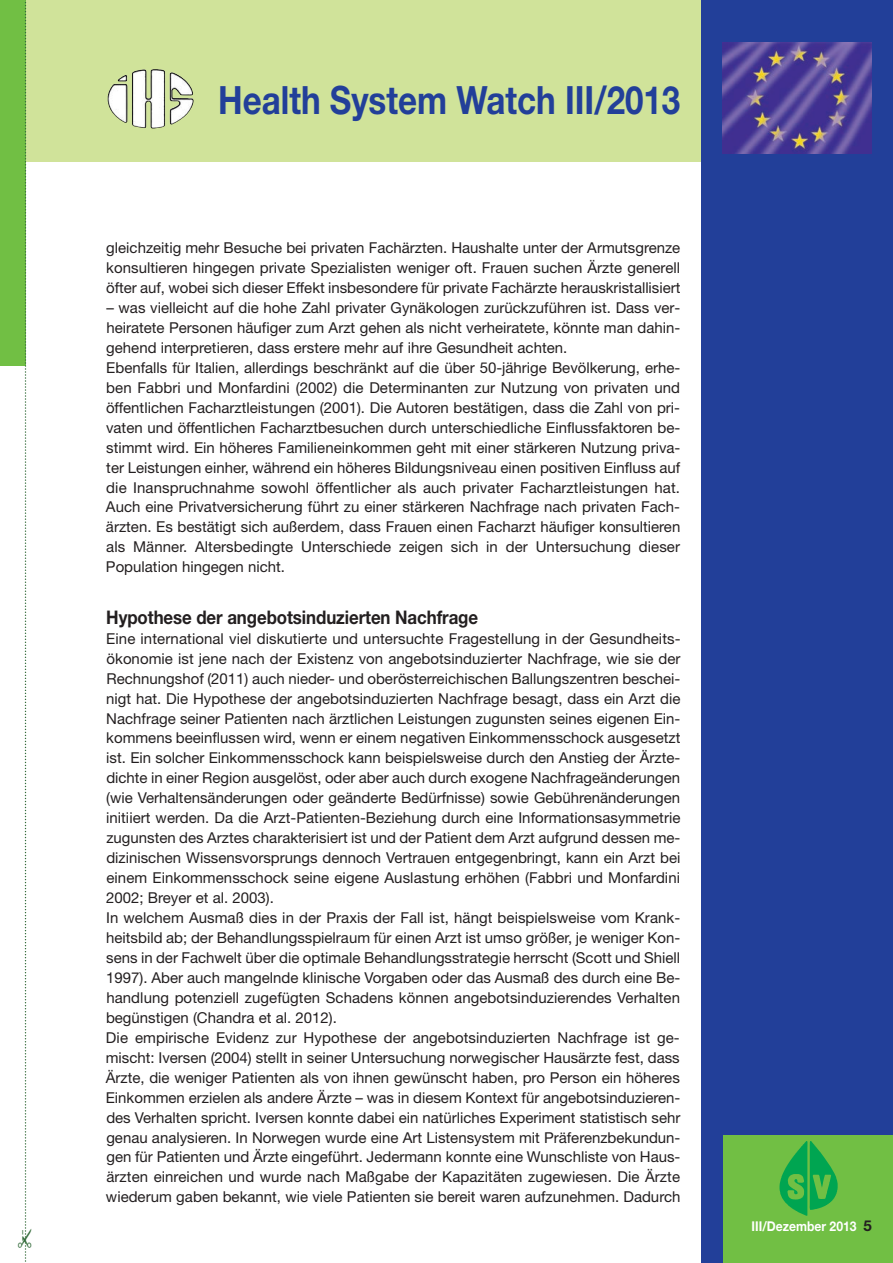
<style>
.page{position:relative;width:893px;height:1263px;background:#fff}
.page>*{position:absolute;margin:0;border:0;box-sizing:border-box;transform-origin:0 0}
.t1{font:700 39px "Helvetica Neue";color:#223f99;scale:.85 1}
.t2{font:22.5px "Monotype Sorts";color:#346c3b}
.t3{font:700 18.75px "Helvetica Neue";letter-spacing:-.005em;color:#231f20;scale:.9 1}
.t4{font:15px/20px "Helvetica Neue";color:#231f20}
.t5{font:700 13.5px "Helvetica Neue";color:#fff;scale:.9 1}
.s1{font-size:15px;color:#231f20}
</style>
<div class="page">
<div style="left:14px;top:0;width:879px;height:162px;background:#d0e39a"></div>
<div style="left:702px;top:0;width:191px;height:1263px;background:#223f99"></div>
<div style="left:723px;top:1135px;width:170px;height:128px;background:#71bf44"></div>
<img style="left:723px;top:43px;width:149px;height:110px">
<div style="left:0;top:0;width:26px;height:366px;background:#71bf44"></div>
<img style="left:107px;top:69px;width:87px;height:60px">
<svg style="left:25px;top:0;width:1px;height:1262px"></svg>
<img style="left:791px;top:1141px;width:47px;height:69px">
<h2 class="t2" style="left:12px;top:1249px;width:23px;rotate:-90deg">#</h2>
<h1 class="t1" style="left:218px;top:86px;width:545px">Health System Watch III/2013</h1>
<p class="t4" style="left:106px;top:239px;width:576px;text-align:justify">gleichzeitig mehr Besuche bei privaten Fachärzten. Haushalte unter der Armutsgrenze konsultieren hingegen private Spezialisten weniger oft. Frauen suchen Ärzte generell öfter auf, wobei sich dieser Effekt insbesondere für private Fachärzte herauskristallisiert</p>
<p class="t4" style="left:106px;top:299px;width:576px">– was vielleicht auf die hohe Zahl privater Gynäkologen zurückzuführen ist. Dass ver&shy;heiratete Personen häufiger zum Arzt gehen als nicht verheiratete, könnte man dahin&shy;gehend interpretieren, dass erstere mehr auf ihre Gesundheit achten.<br>Ebenfalls für Italien, allerdings beschränkt auf die über 50-jährige Bevölkerung, erhe&shy;ben Fabbri und Monfardini (2002) die Determinanten zur Nutzung von privaten und öffentlichen Facharztleistungen (2001). Die Autoren bestätigen, dass die Zahl von pri&shy;vaten und öffentlichen Facharztbesuchen durch unterschiedliche Einflussfaktoren be&shy;stimmt wird. Ein höheres Familieneinkommen geht mit einer stärkeren Nutzung priva&shy;ter Leistungen einher, während ein höheres Bildungsniveau einen positiven Einfluss auf die Inanspruchnahme sowohl öffentlicher als auch privater Facharztleistungen hat.<br>Auch eine Privatversicherung führt zu einer stärkeren Nachfrage nach privaten Fach&shy;ärzten. Es bestätigt sich außerdem, dass Frauen einen Facharzt häufiger konsultieren als Männer. Altersbedingte Unterschiede zeigen sich in der Untersuchung dieser Population hingegen nicht.</p>
<p class="t3" style="left:106px;top:602px;width:415px">Hypothese der angebotsinduzierten Nachfrage</p>
<p class="t4" style="left:106px;top:630px;width:576px">Eine international viel diskutierte und untersuchte Fragestellung in der Gesundheits&shy;ökonomie ist jene nach der Existenz von angebotsinduzierter Nachfrage, wie sie der Rechnungshof (2011) auch nieder- und oberösterreichischen Ballungszentren beschei&shy;nigt hat. Die Hypothese der angebotsinduzierten Nachfrage besagt, dass ein Arzt die Nachfrage seiner Patienten nach ärztlichen Leistungen zugunsten seines eigenen Ein&shy;kommens beeinflussen wird, wenn er einem negativen Einkommensschock ausgesetzt ist. Ein solcher Einkommensschock kann beispielsweise durch den Anstieg der Ärzte&shy;dichte in einer Region ausgelöst, oder aber auch durch exogene Nachfrageänderungen (wie Verhaltensänderungen oder geänderte Bedürfnisse) sowie Gebührenänderungen initiiert werden. Da die Arzt-Patienten-Beziehung durch eine Informationsasymmetrie zugunsten des Arztes charakterisiert ist und der Patient dem Arzt aufgrund dessen me&shy;dizinischen Wissensvorsprungs dennoch Vertrauen entgegenbringt, kann ein Arzt bei einem Einkommensschock seine eigene Auslastung erhöhen (Fabbri und Monfardini 2002; Breyer et al. 2003).<br>In welchem Ausmaß dies in der Praxis der Fall ist, hängt beispielsweise vom Krank&shy;heitsbild ab; der Behandlungsspielraum für einen Arzt ist umso größer, je weniger Kon&shy;sens in der Fachwelt über die optimale Behandlungsstrategie herrscht (Scott und Shiell 1997). Aber auch mangelnde klinische Vorgaben oder das Ausmaß des durch eine Be&shy;handlung potenziell zugefügten Schadens können angebotsinduzierendes Verhalten begünstigen (Chandra et al. 2012).<br>Die empirische Evidenz zur Hypothese der angebotsinduzierten Nachfrage ist ge&shy;mischt: Iversen (2004) stellt in seiner Untersuchung norwegischer Hausärzte fest, dass Ärzte, die weniger Patienten als von ihnen gewünscht haben, pro Person ein höheres Einkommen erzielen als andere Ärzte – was in diesem Kontext für angebotsinduzieren&shy;des Verhalten spricht. Iversen konnte dabei ein natürliches Experiment statistisch sehr genau analysieren. In Norwegen wurde eine Art Listensystem mit Präferenzbekundun&shy;gen für Patienten und Ärzte eingeführt. Jedermann konnte eine Wunschliste von Haus&shy;ärzten einreichen und wurde nach Maßgabe der Kapazitäten zugewiesen. Die Ärzte wiederum gaben bekannt, wie viele Patienten sie bereit waren aufzunehmen. Dadurch</p>
<p class="t5" style="left:752px;top:1221px;width:135px">III/Dezember 2013 <span class="s1">5</span></p>
</div>
